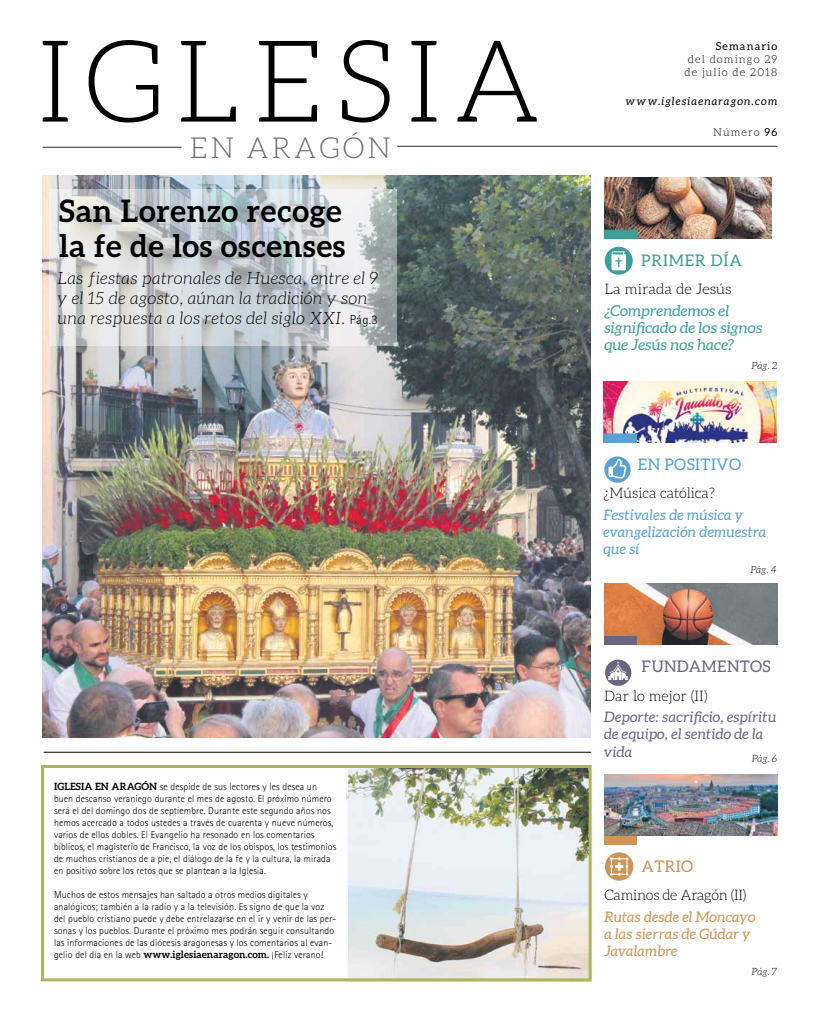
<style>
.page{position:relative;width:820px;height:1021px;background:#fff}
.page>*{position:absolute;margin:0;border:0;box-sizing:border-box;transform-origin:0 0}
.t1{font:300 114px "Aleo";letter-spacing:.1em;color:#000}
.t2{font:700 31px/35px "Aleo";letter-spacing:.02em;color:#000}
.t3{font:300 29px "Aleo";letter-spacing:.1em;color:#6d6e71}
.t4{font:italic 300 17px/20px "Aleo";letter-spacing:.02em;color:#000}
.t5{font:16px "Aleo";letter-spacing:.025em;color:#686681}
.t6{font:16px "Aleo";letter-spacing:.025em;color:#59a1d2}
.t7{font:16px "Aleo";letter-spacing:.05em;color:#3d9f97}
.t8{font:16px "Aleo";letter-spacing:.025em;color:#ce9458}
.t9{font:italic 15px/17.3px "Aleo";color:#3d9f97;scale:1.04 1}
.t10{font:italic 14.5px/17.3px "Aleo";letter-spacing:.01em;color:#686681}
.t11{font:italic 14.5px/17.3px "Aleo";letter-spacing:.01em;color:#ce9458}
.t12{font:italic 14.5px/17.3px "Aleo";letter-spacing:.01em;color:#59a1d2}
.t13{font:300 14.5px "Aleo";color:#000}
.t14{font:300 14.5px "Aleo";letter-spacing:-.02em;color:#000}
.t15{font:300 14.5px "Aleo";color:#000;scale:1.04 1}
.t16{font:300 11px/13.2px "Aleo";letter-spacing:.1em;color:#000;text-align:center}
.t17{font:italic 11px "Aleo";letter-spacing:.1em;color:#000}
.t18{font:11px "Aleo";letter-spacing:.1em;color:#000}
.t19{font:300 10px/12px "Rotis Sans Serif";letter-spacing:.01em;color:#000}
.t20{font:italic 300 10px "Aleo";letter-spacing:-.01em;color:#000}
.s1{font-weight:400}
.s2{font-family:"Rotis Sans Serif";font-style:normal;font-size:13px}
.s3{font-family:"Aleo";font-weight:700}
</style>
<div class="page">
<img style="left:348px;top:769px;width:239px;height:208px">
<svg style="left:604px;top:247px;width:28px;height:28px"></svg>
<hr style="left:43px;top:147px;width:138px;height:1px;background:#000">
<hr style="left:397px;top:146px;width:380px;height:1px;background:#000">
<img style="left:43px;top:176px;width:547px;height:561px">
<img style="left:604px;top:774px;width:173px;height:61px">
<img style="left:603px;top:381px;width:173px;height:61px">
<div style="left:602px;top:433px;width:34px;height:10px;background:#59a1d2;border:1px solid #59a1d2"></div>
<div style="left:604px;top:835px;width:33px;height:9px;background:#ce9458"></div>
<svg style="left:605px;top:852px;width:28px;height:28px"></svg>
<img style="left:604px;top:178px;width:166px;height:61px">
<div style="left:603px;top:230px;width:34px;height:9px;background:#3d9f97"></div>
<img style="left:604px;top:584px;width:173px;height:61px">
<div style="left:604px;top:636px;width:33px;height:9px;background:#686681"></div>
<svg style="left:605px;top:659px;width:26px;height:26px"></svg>
<hr style="left:44px;top:752px;width:547px;height:1px;background:#000">
<svg style="left:604px;top:456px;width:26px;height:26px"></svg>
<div style="left:41px;top:765px;width:550px;height:216px;border:3px solid #aeb459"></div>
<svg style="left:49px;top:189px;width:347px;height:157px;background:#ccd1d5"></svg>
<h1 class="t1" style="left:37px;top:20px;width:505px">IGLESIA</h1>
<h3 class="t3" style="left:190px;top:132px;width:202px">EN ARAGÓN</h3>
<p class="t16" style="left:713px;top:126px;width:66px">Número <span class="s1">96</span></p>
<p class="t18" style="left:715px;top:40px;width:63px">Semanario</p>
<p class="t16" style="left:684px;top:53px;width:94px">del domingo 29 de julio de 2018</p>
<p class="t17" style="left:625px;top:95px;width:153px">www.iglesiaenaragon.com</p>
<h2 class="t2" style="left:59px;top:192px;width:287px">San Lorenzo recoge la fe de los oscenses</h2>
<h3 class="t4" style="left:58px;top:268px;width:322px">Las fiestas patronales de Huesca, entre el 9 y el 15 de agosto, aúnan la tradición y son una respuesta a los retos del siglo XXI. <span class="s2">Pág.3</span></h3>
<p class="t19" style="left:54px;top:780px;width:284px"><span class="s3">IGLESIA EN ARAGÓN</span> se despide de sus lectores y les desea un buen descanso veraniego durante el mes de agosto. El próximo número será el del domingo dos de septiembre. Durante este segundo años nos hemos acercado a todos ustedes a través de cuarenta y nueve números, varios de ellos dobles. El Evangelio ha resonado en los comentarios bíblicos, el magisterio de Francisco, la voz de los obispos, los testimonios de muchos cristianos de a pie, el diálogo de la fe y la cultura, la mirada en positivo sobre los retos que se plantean a la Iglesia.</p>
<p class="t19" style="left:54px;top:888px;width:284px">Muchos de estos mensajes han saltado a otros medios digitales y analógicos; también a la radio y a la televisión. Es signo de que la voz del pueblo cristiano puede y debe entrelazarse en el ir y venir de las per&shy;sonas y los pueblos. Durante el próximo mes podrán seguir consultando las informaciones de las diócesis aragonesas y los comentarios al evan&shy;gelio del día en la web <span class="s3">www.iglesiaenaragon.com.</span> ¡Feliz verano!</p>
<h3 class="t7" style="left:641px;top:251px;width:102px">PRIMER DÍA</h3>
<h3 class="t15" style="left:604px;top:281px;width:124px">La mirada de Jesús</h3>
<h3 class="t9" style="left:604px;top:301px;width:153px">¿Comprendemos el significado de los signos que Jesús nos hace?</h3>
<p class="t20" style="left:751px;top:360px;width:27px">Pág. 2</p>
<h3 class="t6" style="left:637px;top:455px;width:105px">EN POSITIVO</h3>
<h3 class="t13" style="left:603px;top:485px;width:113px">¿Música católica?</h3>
<h3 class="t12" style="left:603px;top:505px;width:164px">Festivales de música y evangelización demuestra que sí</h3>
<p class="t20" style="left:750px;top:564px;width:28px">Pág. 4</p>
<h3 class="t5" style="left:641px;top:657px;width:131px">FUNDAMENTOS</h3>
<h3 class="t13" style="left:604px;top:687px;width:105px">Dar lo mejor (II)</h3>
<h3 class="t10" style="left:604px;top:708px;width:174px">Deporte: sacrificio, espíritu de equipo, el sentido de la vida</h3>
<p class="t20" style="left:751px;top:753px;width:27px">Pág. 6</p>
<h3 class="t8" style="left:641px;top:856px;width:53px">ATRIO</h3>
<h3 class="t14" style="left:604px;top:887px;width:144px">Caminos de Aragón (II)</h3>
<h3 class="t11" style="left:604px;top:907px;width:153px">Rutas desde el Moncayo a las sierras de Gúdar y<br>Javalambre</h3>
<p class="t20" style="left:751px;top:965px;width:27px">Pág. 7</p>
</div>
